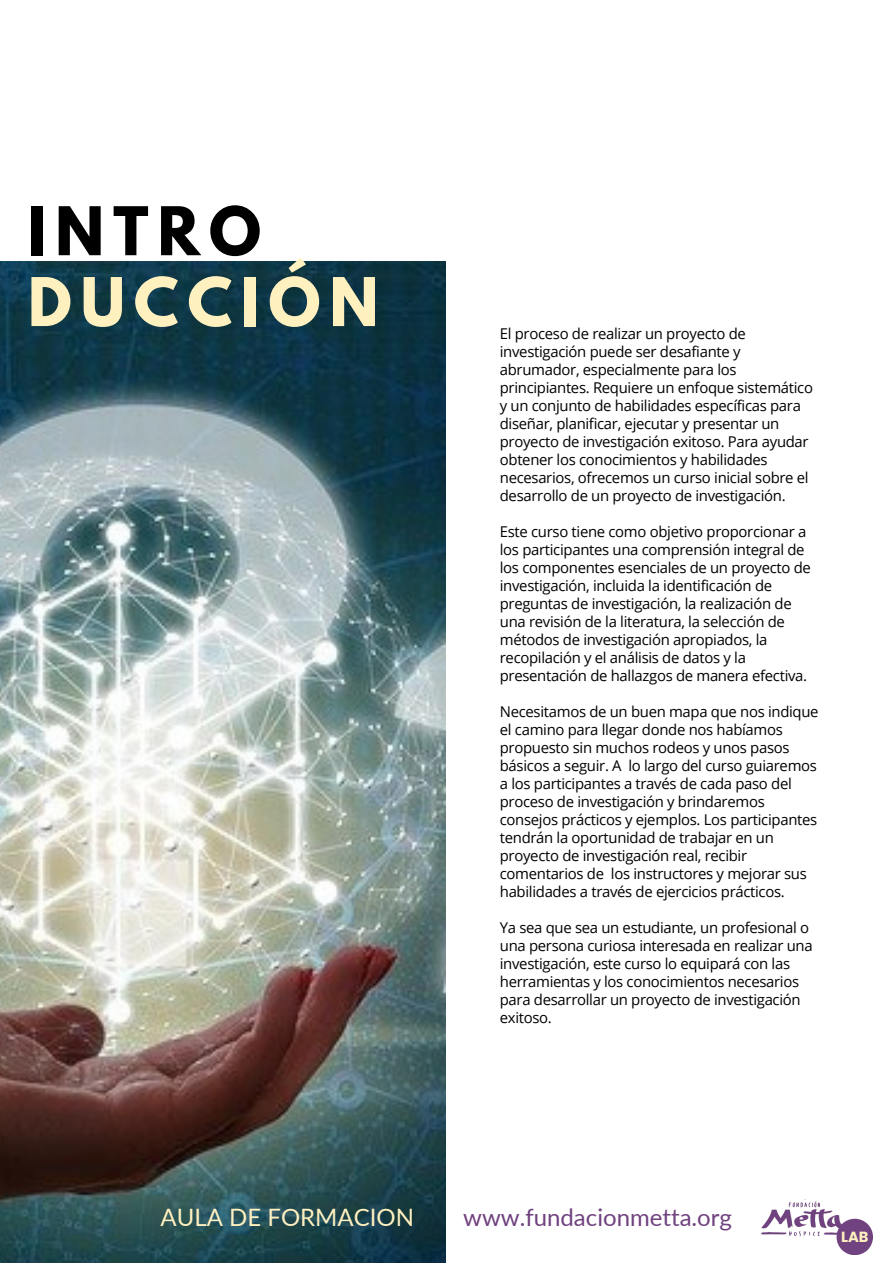
<style>
.page{position:relative;width:893px;height:1264px;background:#fff}
.page>*{position:absolute;margin:0;border:0;box-sizing:border-box;transform-origin:0 0}
.t1{font:700 59.4px "League Spartan";letter-spacing:.15em;color:#fff0c0}
.t2{font:700 59.4px "League Spartan";letter-spacing:.15em;color:#000}
.t3{font:24px "Lato";color:#70427f}
.t4{font:24px "Lato";color:#fff0c0}
.t5{font:14.85px/18px "Open Sans";letter-spacing:-.02em;color:#000}
.t6{font:700 14.7px "Poppins";color:#fff0c0}
</style>
<div class="page">
<img style="left:0;top:262px;width:446px;height:1000px">
<img style="left:761px;top:1199px;width:112px;height:56px">
<div style="left:836px;top:1218px;width:36px;height:37px;background:#70427f;border-radius:50%"></div>
<p class="t2" style="left:28px;top:202px;width:235px">INTRO</p>
<p class="t1" style="left:28px;top:272px;width:352px">DUCCIÓN</p>
<p class="t5" style="left:500px;top:324px;width:314px">El proceso de realizar un proyecto de investigación puede ser desafiante y abrumador, especialmente para los principiantes. Requiere un enfoque sistemático y un conjunto de habilidades específicas para diseñar, planificar, ejecutar y presentar un proyecto de investigación exitoso. Para ayudar obtener los conocimientos y habilidades necesarios, ofrecemos un curso inicial sobre el desarrollo de un proyecto de investigación.</p>
<p class="t5" style="left:500px;top:522px;width:312px">Este curso tiene como objetivo proporcionar a los participantes una comprensión integral de los componentes esenciales de un proyecto de investigación, incluida la identificación de preguntas de investigación, la realización de una revisión de la literatura, la selección de métodos de investigación apropiados, la recopilación y el análisis de datos y la presentación de hallazgos de manera efectiva.</p>
<p class="t5" style="left:500px;top:702px;width:320px">Necesitamos de un buen mapa que nos indique el camino para llegar donde nos habíamos propuesto sin muchos rodeos y unos pasos básicos a seguir. A lo largo del curso guiaremos a los participantes a través de cada paso del proceso de investigación y brindaremos consejos prácticos y ejemplos. Los participantes tendrán la oportunidad de trabajar en un proyecto de investigación real, recibir comentarios de los instructores y mejorar sus habilidades a través de ejercicios prácticos.</p>
<p class="t5" style="left:500px;top:917px;width:314px">Ya sea que sea un estudiante, un profesional o una persona curiosa interesada en realizar una investigación, este curso lo equipará con las herramientas y los conocimientos necesarios para desarrollar un proyecto de investigación exitoso.</p>
<p class="t4" style="left:161px;top:1201px;width:255px">AULA DE FORMACION</p>
<p class="t3" style="left:463px;top:1201px;width:270px">www.fundacionmetta.org</p>
<p class="t6" style="left:841px;top:1226px;width:29px">LAB</p>
</div>
